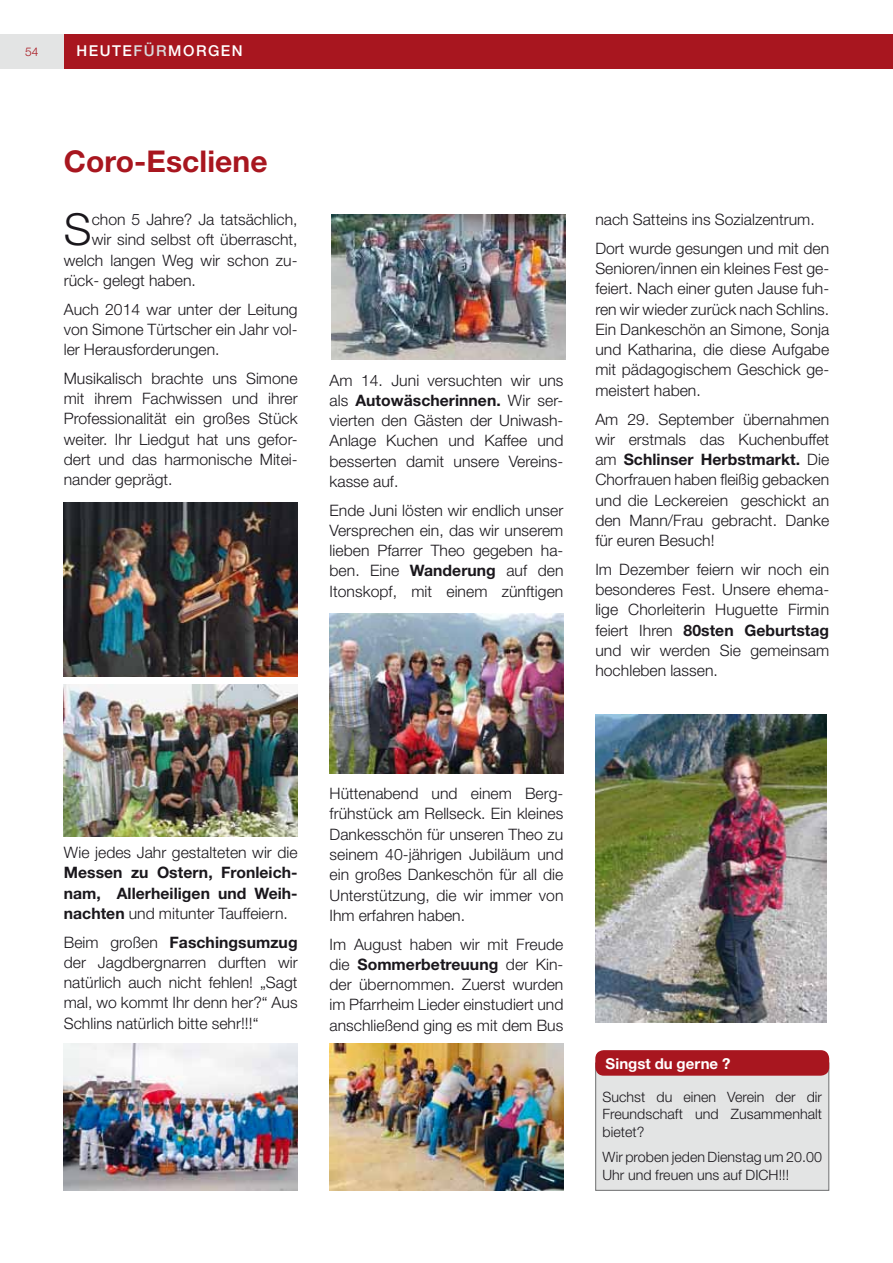
<style>
.page{position:relative;width:893px;height:1263px;background:#fff}
.page>*{position:absolute;margin:0;border:0;box-sizing:border-box;transform-origin:0 0}
.t1{font:300 44.1px "Helvetica Neue LT";color:#1a171c}
.t2{font:700 30px "Helvetica Neue LT";letter-spacing:.005em;color:#a8161f}
.t3{font:300 15.75px/20.2px "Helvetica Neue LT";letter-spacing:.005em;color:#1a171c;text-align:justify}
.t4{font:700 15.75px/20.2px "Helvetica Neue LT";letter-spacing:.005em;color:#1a171c;text-align:justify}
.t5{font:500 15px "Helvetica Neue LT";letter-spacing:.1em;color:#fff}
.t6{font:700 15px "Helvetica Neue LT";letter-spacing:.005em;color:#fff}
.t7{font:300 14.25px/17.2px "Helvetica Neue LT";letter-spacing:.005em;color:#1a171c;text-align:justify}
.t8{font:300 12px "Helvetica Neue LT";color:#a8161f}
.s1{color:#d9dadb}
.s2{font-weight:700}
.s3{font-weight:300}
</style>
<div class="page">
<div style="left:64px;top:34px;width:829px;height:34px;background:#a8161f"></div>
<div style="left:0;top:34px;width:64px;height:34px;background:#e3e4e4"></div>
<img style="left:64px;top:502px;width:234px;height:174px">
<img style="left:64px;top:684px;width:234px;height:153px">
<img style="left:64px;top:1043px;width:234px;height:148px">
<img style="left:331px;top:215px;width:234px;height:144px">
<img style="left:330px;top:613px;width:233px;height:161px">
<img style="left:330px;top:1043px;width:233px;height:148px">
<img style="left:595px;top:714px;width:231px;height:308px">
<div style="left:595px;top:1062px;width:235px;height:129px;background:#e3e4e4"></div>
<div style="left:595px;top:1050px;width:234px;height:26px;background:#a8161f;border-radius:9px"></div>
<p class="t8" style="left:25px;top:45px;width:15px">54</p>
<p class="t5" style="left:77px;top:42px;width:168px">HEUTE<span class="s1">FÜR</span>MORGEN</p>
<h2 class="t2" style="left:64px;top:143px;width:205px">Coro-Escliene</h2>
<h1 class="t1" style="left:64px;top:203px;width:29px">S</h1>
<p class="t3" style="left:92px;top:209px;width:207px">chon 5 Jahre? Ja tatsächlich,</p>
<p class="t3" style="left:92px;top:229px;width:207px">wir sind selbst oft überrascht,</p>
<p class="t3" style="left:64px;top:249px;width:235px">welch langen Weg wir schon zu-</p>
<p class="t3" style="left:64px;top:270px;width:134px">rück- gelegt haben.</p>
<p class="t3" style="left:64px;top:298px;width:235px">Auch 2014 war unter der Leitung von Simone Türtscher ein Jahr vol&shy;ler Herausforderungen.</p>
<p class="t3" style="left:64px;top:368px;width:235px">Musikalisch brachte uns Simone mit ihrem Fachwissen und ihrer Professionalität ein großes Stück weiter. Ihr Liedgut hat uns gefor&shy;dert und das harmonische Mitei&shy;nander geprägt.</p>
<p class="t3" style="left:330px;top:370px;width:235px">Am 14. Juni versuchten wir uns als <span class="s2">Autowäscherinnen.</span> Wir ser&shy;vierten den Gästen der Uniwash-Anlage Kuchen und Kaffee und besserten damit unsere Vereins&shy;kasse auf.</p>
<p class="t3" style="left:330px;top:500px;width:235px">Ende Juni lösten wir endlich unser Versprechen ein, das wir unserem lieben Pfarrer Theo gegeben ha&shy;ben. Eine <span class="s2">Wanderung</span> auf den Itonskopf, mit einem zünftigen</p>
<p class="t3" style="left:595px;top:205px;width:235px;line-height:28.8px">nach Satteins ins Sozialzentrum.<br>Dort wurde gesungen und mit den</p>
<p class="t3" style="left:595px;top:258px;width:235px">Senioren/innen ein kleines Fest ge&shy;feiert. Nach einer guten Jause fuh&shy;ren wir wieder zurück nach Schlins.<br>Ein Dankeschön an Simone, Sonja und Katharina, die diese Aufgabe mit pädagogischem Geschick ge&shy;meistert haben.</p>
<p class="t3" style="left:595px;top:408px;width:235px">Am 29. September übernahmen wir erstmals das Kuchenbuffet am <span class="s2">Schlinser Herbstmarkt.</span> Die Chorfrauen haben fleißig gebacken und die Leckereien geschickt an den Mann/Frau gebracht. Danke für euren Besuch!</p>
<p class="t3" style="left:595px;top:559px;width:235px">Im Dezember feiern wir noch ein besonderes Fest. Unsere ehema&shy;lige Chorleiterin Huguette Firmin feiert Ihren <span class="s2">80sten Geburtstag </span>und wir werden Sie gemeinsam hochleben lassen.</p>
<p class="t3" style="left:64px;top:842px;width:235px">Wie jedes Jahr gestalteten wir die</p>
<p class="t4" style="left:64px;top:862px;width:235px">Messen zu Ostern, Fronleich&shy;nam, Allerheiligen und Weih&shy;nachten <span class="s3">und mitunter Tauffeiern.</span></p>
<p class="t3" style="left:64px;top:932px;width:235px">Beim großen <span class="s2">Faschingsumzug </span>der Jagdbergnarren durften wir natürlich auch nicht fehlen! „Sagt mal, wo kommt Ihr denn her?“ Aus Schlins natürlich bitte sehr!!!“</p>
<p class="t3" style="left:330px;top:783px;width:235px">Hüttenabend und einem Berg&shy;frühstück am Rellseck. Ein kleines Dankesschön für unseren Theo zu seinem 40-jährigen Jubiläum und ein großes Dankeschön für all die Unterstützung, die wir immer von Ihm erfahren haben.</p>
<p class="t3" style="left:330px;top:933px;width:235px">Im August haben wir mit Freude die <span class="s2">Sommerbetreuung</span> der Kin&shy;der übernommen. Zuerst wurden im Pfarrheim Lieder einstudiert und anschließend ging es mit dem Bus</p>
<p class="t6" style="left:606px;top:1054px;width:126px">Singst du gerne ?</p>
<p class="t7" style="left:602px;top:1088px;width:221px">Suchst du einen Verein der dir Freundschaft und Zusammenhalt bietet?</p>
<p class="t7" style="left:602px;top:1148px;width:221px">Wir proben jeden Dienstag um 20.00<br>Uhr und freuen uns auf DICH!!!</p>
</div>
